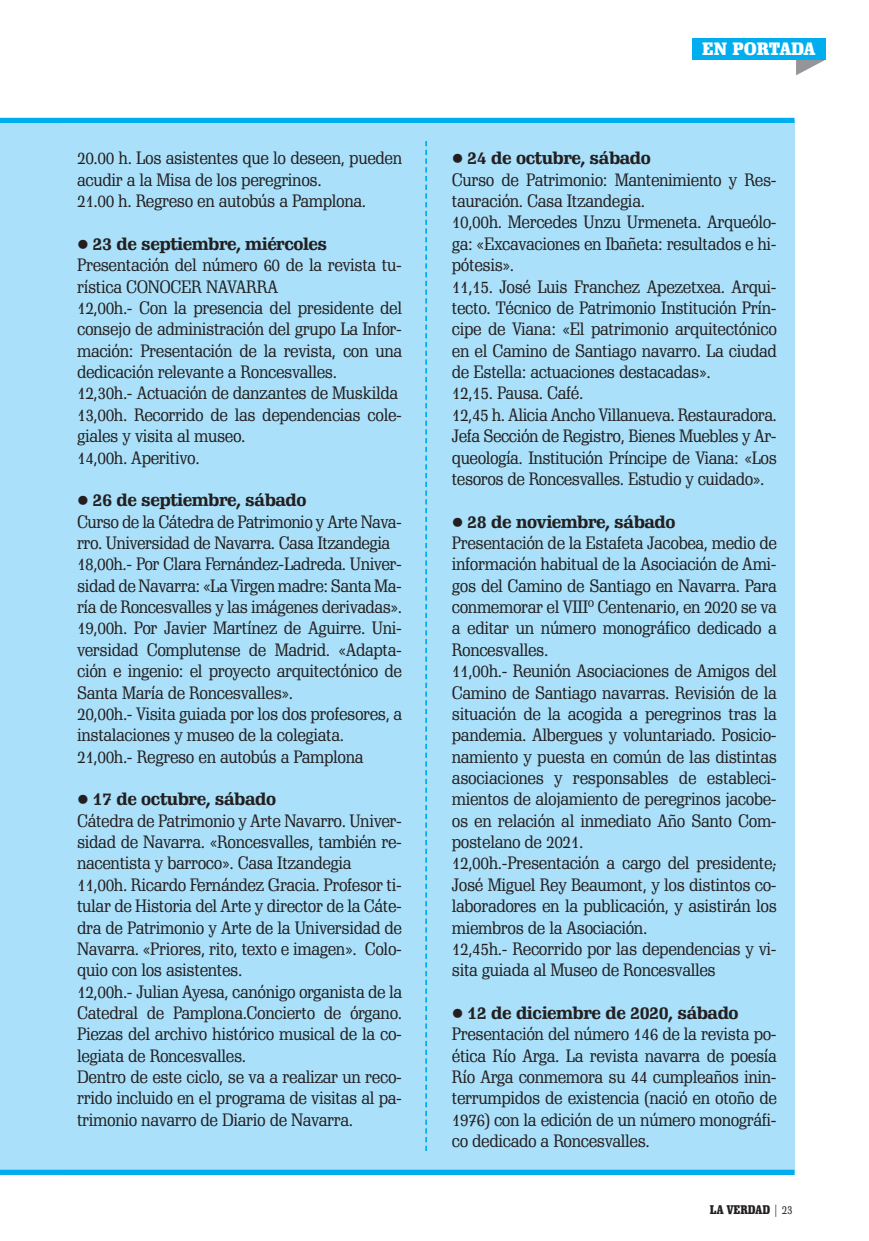
<style>
.page{position:relative;width:869px;height:1241px;background:#fff}
.page>*{position:absolute;margin:0;border:0;box-sizing:border-box;transform-origin:0 0}
.t1{font:17.5px/21.3px "Schadow BT";letter-spacing:-.025em;color:#231f20}
.t2{font:900 17.5px "Schadow BT";color:#fff}
.t3{font:900 12.25px "Schadow BT";color:#231f20;scale:.85 1}
.s1{font-weight:700}
.s2{font-weight:400}
</style>
<div class="page">
<div style="left:0;top:120px;width:794px;height:1052px;background:#aae0f9"></div>
<div style="left:0;top:118px;width:794px;height:5px;background:#00aeef"></div>
<svg style="left:796px;top:60px;width:29px;height:15px"></svg>
<div style="left:691px;top:39px;width:134px;height:21px;background:#00aeef"></div>
<svg style="left:425px;top:141px;width:2px;height:1009px"></svg>
<div style="left:0;top:1169px;width:794px;height:5px;background:#00aeef"></div>
<p class="t1" style="left:77px;top:148px;width:326px">20.00 h. Los asistentes que lo deseen, pueden acudir a la Misa de los peregrinos.<br>21.00 h. Regreso en autobús a Pamplona.</p>
<p class="t1" style="left:77px;top:233px;width:326px">● <span class="s1">23 de septiembre, miércoles </span>Presentación del número 60 de la revista tu&shy;rística CONOCER NAVARRA<br>12,00h.- Con la presencia del presidente del consejo de administración del grupo La Infor&shy;mación: Presentación de la revista, con una dedicación relevante a Roncesvalles.<br>12,30h.- Actuación de danzantes de Muskilda 13,00h. Recorrido de las dependencias cole&shy;giales y visita al museo.<br>14,00h. Aperitivo.</p>
<p class="t1" style="left:77px;top:489px;width:326px">● <span class="s1">26 de septiembre, sábado<br></span>Curso de la Cátedra de Patrimonio y Arte Nava&shy;rro. Universidad de Navarra. Casa Itzandegia 18,00h.- Por Clara Fernández-Ladreda. Univer&shy;sidad de Navarra: «La Virgen madre: Santa Ma&shy;ría de Roncesvalles y las imágenes derivadas».<br>19,00h. Por Javier Martínez de Aguirre. Uni&shy;versidad Complutense de Madrid. «Adapta&shy;ción e ingenio: el proyecto arquitectónico de Santa María de Roncesvalles».<br>20,00h.- Visita guiada por los dos profesores, a instalaciones y museo de la colegiata.<br>21,00h.- Regreso en autobús a Pamplona</p>
<p class="t1" style="left:77px;top:788px;width:326px">● <span class="s1">17 de octubre, sábado<br></span>Cátedra de Patrimonio y Arte Navarro. Univer&shy;sidad de Navarra. «Roncesvalles, también re&shy;nacentista y barroco». Casa Itzandegia 11,00h. Ricardo Fernández Gracia. Profesor ti&shy;tular de Historia del Arte y director de la Cáte&shy;dra de Patrimonio y Arte de la Universidad de Navarra. «Priores, rito, texto e imagen». Colo&shy;quio con los asistentes.<br>12,00h.- Julian Ayesa, canónigo organista de la Catedral de Pamplona.Concierto de órgano.<br>Piezas del archivo histórico musical de la co&shy;legiata de Roncesvalles.<br>Dentro de este ciclo, se va a realizar un reco&shy;rrido incluido en el programa de visitas al pa&shy;trimonio navarro de Diario de Navarra.</p>
<p class="t2" style="left:701px;top:39px;width:115px">EN PORTADA</p>
<p class="t1" style="left:451px;top:148px;width:326px">● <span class="s1">24 de octubre, sábado<br></span>Curso de Patrimonio: Mantenimiento y Res&shy;tauración. Casa Itzandegia.<br>10,00h. Mercedes Unzu Urmeneta. Arqueólo&shy;ga: «Excavaciones en Ibañeta: resultados e hi&shy;pótesis».<br>11,15. José Luis Franchez Apezetxea. Arqui&shy;tecto. Técnico de Patrimonio Institución Prín&shy;cipe de Viana: «El patrimonio arquitectónico en el Camino de Santiago navarro. La ciudad de Estella: actuaciones destacadas».<br>12,15. Pausa. Café.<br>12,45 h. Alicia Ancho Villanueva. Restauradora.<br>Jefa Sección de Registro, Bienes Muebles y Ar&shy;queología. Institución Príncipe de Viana: «Los tesoros de Roncesvalles. Estudio y cuidado».</p>
<p class="t1" style="left:451px;top:511px;width:326px">● <span class="s1">28 de noviembre, sábado<br></span>Presentación de la Estafeta Jacobea, medio de información habitual de la Asociación de Ami&shy;gos del Camino de Santiago en Navarra. Para conmemorar el VIIIº Centenario, en 2020 se va a editar un número monográfico dedicado a Roncesvalles.<br>11,00h.- Reunión Asociaciones de Amigos del Camino de Santiago navarras. Revisión de la situación de la acogida a peregrinos tras la pandemia. Albergues y voluntariado. Posicio&shy;namiento y puesta en común de las distintas asociaciones y responsables de estableci&shy;mientos de alojamiento de peregrinos jacobe&shy;os en relación al inmediato Año Santo Com&shy;postelano de 2021.<br>12,00h.-Presentación a cargo del presidente; José Miguel Rey Beaumont, y los distintos co&shy;laboradores en la publicación, y asistirán los miembros de la Asociación.<br>12,45h.- Recorrido por las dependencias y vi&shy;sita guiada al Museo de Roncesvalles</p>
<p class="t1" style="left:451px;top:1002px;width:326px">● <span class="s1">12 de diciembre de 2020, sábado </span>Presentación del número 146 de la revista po&shy;ética Río Arga. La revista navarra de poesía Río Arga conmemora su 44 cumpleaños inin&shy;terrumpidos de existencia (nació en otoño de 1976) con la edición de un número monográfi&shy;co dedicado a Roncesvalles.</p>
<p class="t3" style="left:709px;top:1202px;width:99px">LA VERDAD <span class="s2">| 23</span></p>
</div>
